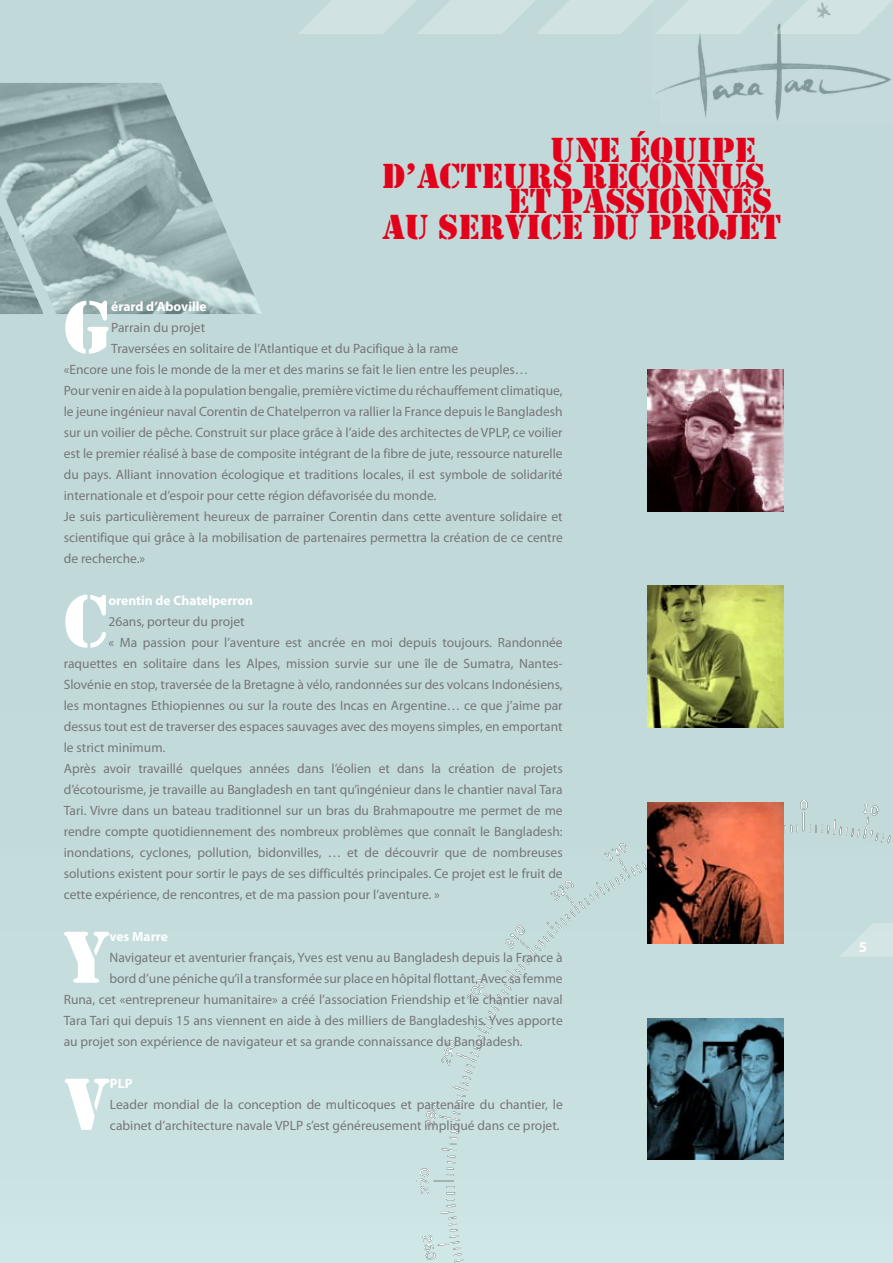
<style>
.page{position:relative;width:893px;height:1263px;background:#c2d9da}
.page>*{position:absolute;margin:0;border:0;box-sizing:border-box;transform-origin:0 0}
.t1{font:76.5px "Stencil";color:#fff}
.t2{font:36px "Stencil";color:#e2001a}
.t3{font:700 15px "Myriad Pro";color:#fff}
.t4{font:13.5px/21px "Myriad Pro";color:#767779}
.t5{font:700 13.5px "Myriad Pro";color:#fff}
</style>
<div class="page">
<img style="left:417px;top:800px;width:476px;height:463px">
<img style="left:655px;top:34px;width:236px;height:87px">
<img style="left:647px;top:1018px;width:137px;height:141px">
<img style="left:647px;top:586px;width:137px;height:141px">
<img style="left:647px;top:802px;width:137px;height:141px">
<img style="left:647px;top:370px;width:137px;height:141px">
<img style="left:0;top:83px;width:262px;height:231px">
<svg style="left:839px;top:923px;width:54px;height:34px"></svg>
<svg style="left:298px;top:0;width:594px;height:34px"></svg>
<h2 class="t2" style="left:550px;top:129px;width:207px">UNE ÉQUIPE</h2>
<h2 class="t2" style="left:382px;top:155px;width:384px">D’ACTEURS RECONNUS</h2>
<h2 class="t2" style="left:509px;top:180px;width:265px">ET PASSIONNÉS</h2>
<h2 class="t2" style="left:383px;top:206px;width:400px">AU SERVICE DU PROJET</h2>
<h1 class="t1" style="left:64px;top:283px;width:45px">G</h1>
<p class="t5" style="left:111px;top:297px;width:97px">érard d’Aboville</p>
<p class="t4" style="left:111px;top:316px;width:95px">Parrain du projet</p>
<p class="t4" style="left:111px;top:337px;width:348px">Traversées en solitaire de l’Atlantique et du Pacifique à la rame</p>
<p class="t4" style="left:64px;top:358px;width:466px">«Encore une fois le monde de la mer et des marins se fait le lien entre les peuples…</p>
<p class="t4" style="left:64px;top:379px;width:500px">Pour venir en aide à la population bengalie, première victime du réchauffement climatique,</p>
<p class="t4" style="left:64px;top:400px;width:500px">le jeune ingénieur naval Corentin de Chatelperron va rallier la France depuis le Bangladesh</p>
<p class="t4" style="left:64px;top:421px;width:500px">sur un voilier de pêche. Construit sur place grâce à l’aide des architectes de VPLP, ce voilier</p>
<p class="t4" style="left:64px;top:442px;width:500px">est le premier réalisé à base de composite intégrant de la fibre de jute, ressource naturelle</p>
<p class="t4" style="left:64px;top:463px;width:500px">du pays. Alliant innovation écologique et traditions locales, il est symbole de solidarité</p>
<p class="t4" style="left:64px;top:484px;width:374px">internationale et d’espoir pour cette région défavorisée du monde.</p>
<p class="t4" style="left:64px;top:505px;width:500px">Je suis particulièrement heureux de parrainer Corentin dans cette aventure solidaire et</p>
<p class="t4" style="left:64px;top:526px;width:500px">scientifique qui grâce à la mobilisation de partenaires permettra la création de ce centre</p>
<p class="t4" style="left:64px;top:547px;width:83px">de recherche.»</p>
<h1 class="t1" style="left:64px;top:577px;width:46px">C</h1>
<p class="t5" style="left:109px;top:591px;width:146px">orentin de Chatelperron</p>
<p class="t4" style="left:109px;top:610px;width:138px">26ans, porteur du projet</p>
<p class="t4" style="left:109px;top:631px;width:456px">« Ma passion pour l’aventure est ancrée en moi depuis toujours. Randonnée</p>
<p class="t4" style="left:64px;top:652px;width:500px">raquettes en solitaire dans les Alpes, mission survie sur une île de Sumatra, Nantes-</p>
<p class="t4" style="left:64px;top:673px;width:500px">Slovénie en stop, traversée de la Bretagne à vélo, randonnées sur des volcans Indonésiens,</p>
<p class="t4" style="left:64px;top:694px;width:500px">les montagnes Ethiopiennes ou sur la route des Incas en Argentine… ce que j’aime par</p>
<p class="t4" style="left:64px;top:715px;width:500px">dessus tout est de traverser des espaces sauvages avec des moyens simples, en emportant</p>
<p class="t4" style="left:64px;top:736px;width:103px">le strict minimum.</p>
<p class="t4" style="left:64px;top:757px;width:500px">Après avoir travaillé quelques années dans l’éolien et dans la création de projets</p>
<p class="t4" style="left:64px;top:778px;width:500px">d’écotourisme, je travaille au Bangladesh en tant qu’ingénieur dans le chantier naval Tara</p>
<p class="t4" style="left:64px;top:799px;width:500px">Tari. Vivre dans un bateau traditionnel sur un bras du Brahmapoutre me permet de me</p>
<p class="t4" style="left:64px;top:820px;width:500px">rendre compte quotidiennement des nombreux problèmes que connaît le Bangladesh:</p>
<p class="t4" style="left:64px;top:841px;width:500px">inondations, cyclones, pollution, bidonvilles, … et de découvrir que de nombreuses</p>
<p class="t4" style="left:64px;top:862px;width:500px">solutions existent pour sortir le pays de ses difficultés principales. Ce projet est le fruit de</p>
<p class="t4" style="left:64px;top:883px;width:378px">cette expérience, de rencontres, et de ma passion pour l’aventure. »</p>
<h1 class="t1" style="left:64px;top:913px;width:47px">Y</h1>
<p class="t5" style="left:109px;top:927px;width:60px">ves Marre</p>
<p class="t4" style="left:109px;top:946px;width:455px">Navigateur et aventurier français, Yves est venu au Bangladesh depuis la France à</p>
<p class="t4" style="left:109px;top:967px;width:455px">bord d’une péniche qu’il a transformée sur place en hôpital flottant. Avec sa femme</p>
<p class="t4" style="left:64px;top:988px;width:500px">Runa, cet «entrepreneur humanitaire» a créé l’association Friendship et le chantier naval</p>
<p class="t4" style="left:64px;top:1009px;width:500px">Tara Tari qui depuis 15 ans viennent en aide à des milliers de Bangladeshis. Yves apporte</p>
<p class="t4" style="left:64px;top:1030px;width:460px">au projet son expérience de navigateur et sa grande connaissance du Bangladesh.</p>
<h1 class="t1" style="left:64px;top:1060px;width:46px">V</h1>
<p class="t5" style="left:110px;top:1074px;width:24px">PLP</p>
<p class="t4" style="left:110px;top:1093px;width:454px">Leader mondial de la conception de multicoques et partenaire du chantier, le cabinet d’architecture navale VPLP s’est généreusement impliqué dans ce projet.</p>
<p class="t3" style="left:859px;top:937px;width:10px">5</p>
</div>
